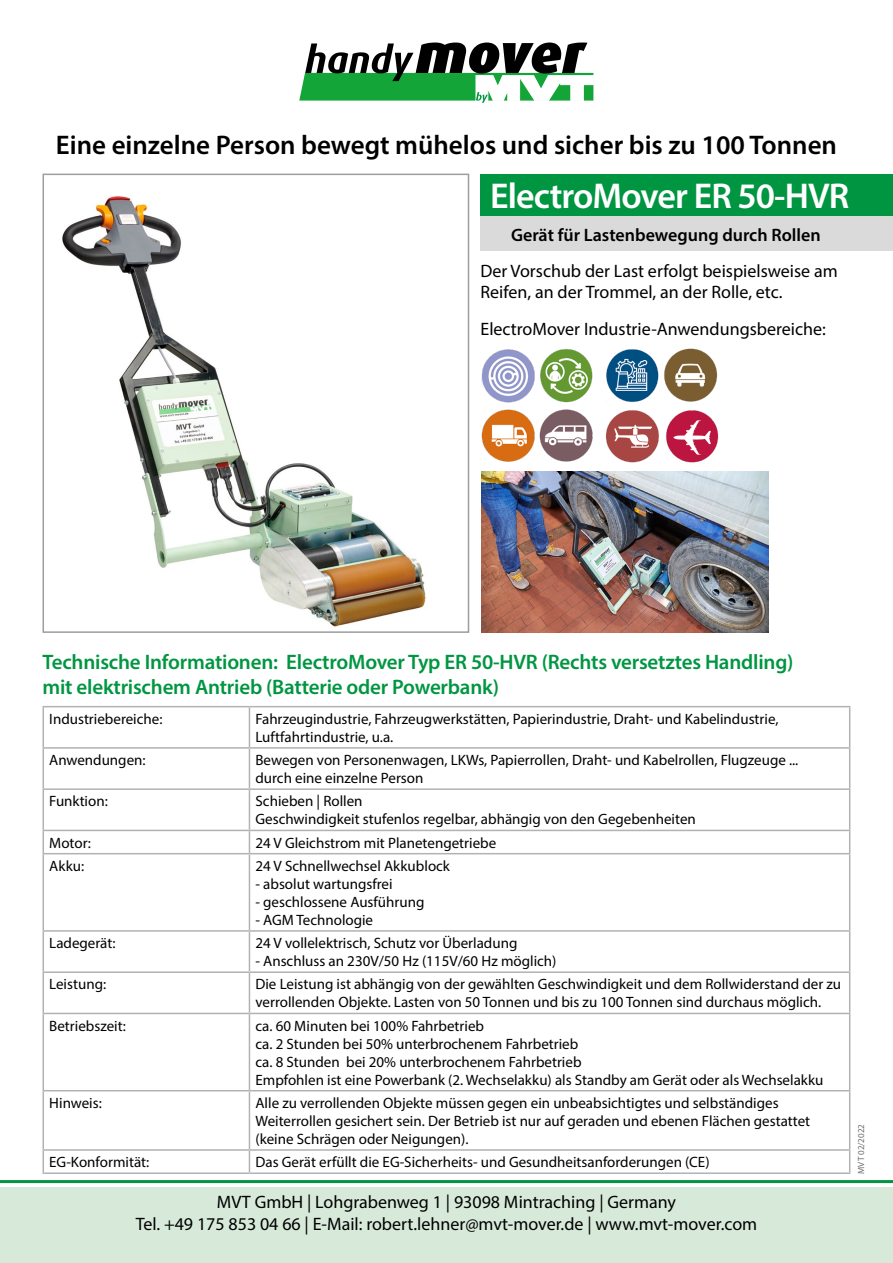
<style>
.page{position:relative;width:893px;height:1263px;background:#fff}
.page>*{position:absolute;margin:0;border:0;box-sizing:border-box;transform-origin:0 0}
.t1{font:600 36px "Myriad Pro";letter-spacing:-.025em;color:#fff}
.t2{font:600 27px "Myriad Pro";color:#000}
.t3{font:600 21px "Myriad Pro";letter-spacing:-.01em;color:#009641}
.t4{font:18px/21.6px "Myriad Pro";color:#000}
.t5{font:600 18px "Myriad Pro";color:#000}
.t6{font:15px/18px "Myriad Pro";color:#000}
.t7{font:9px "Myriad Pro";color:#706f6f}
</style>
<div class="page">
<svg style="left:299px;top:43px;width:295px;height:60px"></svg>
<img style="left:62px;top:196px;width:364px;height:431px">
<div style="left:43px;top:174px;width:426px;height:459px;border:2px solid #9d9d9c"></div>
<div style="left:480px;top:174px;width:413px;height:43px;background:#009641"></div>
<div style="left:480px;top:217px;width:413px;height:34px;background:#dadada"></div>
<img style="left:664px;top:348px;width:54px;height:54px">
<img style="left:481px;top:409px;width:54px;height:53px">
<img style="left:481px;top:349px;width:54px;height:54px">
<img style="left:666px;top:410px;width:53px;height:53px">
<img style="left:539px;top:409px;width:54px;height:53px">
<img style="left:605px;top:410px;width:54px;height:53px">
<img style="left:540px;top:349px;width:53px;height:54px">
<img style="left:606px;top:349px;width:53px;height:53px">
<div style="left:0;top:1187px;width:893px;height:76px;background:#d7ead9"></div>
<hr style="left:0;top:1180px;width:893px;height:3px;background:#009641">
<hr style="left:43px;top:706px;width:206px;height:1px;background:#b3b2b2">
<hr style="left:43px;top:707px;width:1px;height:40px;background:#b3b2b2">
<hr style="left:249px;top:706px;width:601px;height:1px;background:#b3b2b2">
<hr style="left:249px;top:707px;width:1px;height:40px;background:#b3b2b2">
<hr style="left:849px;top:707px;width:1px;height:40px;background:#b3b2b2">
<hr style="left:43px;top:747px;width:206px;height:2px;background:#b3b2b2">
<hr style="left:43px;top:749px;width:1px;height:39px;background:#b3b2b2">
<hr style="left:249px;top:747px;width:601px;height:2px;background:#b3b2b2">
<hr style="left:249px;top:749px;width:1px;height:39px;background:#b3b2b2">
<hr style="left:849px;top:749px;width:1px;height:39px;background:#b3b2b2">
<hr style="left:43px;top:788px;width:206px;height:2px;background:#b3b2b2">
<hr style="left:43px;top:790px;width:1px;height:40px;background:#b3b2b2">
<hr style="left:249px;top:788px;width:601px;height:2px;background:#b3b2b2">
<hr style="left:249px;top:790px;width:1px;height:40px;background:#b3b2b2">
<hr style="left:849px;top:790px;width:1px;height:40px;background:#b3b2b2">
<hr style="left:43px;top:830px;width:206px;height:1px;background:#b3b2b2">
<svg style="left:43px;top:831px;width:1px;height:22px"></svg>
<hr style="left:249px;top:830px;width:601px;height:1px;background:#b3b2b2">
<svg style="left:249px;top:831px;width:1px;height:22px"></svg>
<svg style="left:849px;top:831px;width:1px;height:22px"></svg>
<hr style="left:43px;top:853px;width:206px;height:1px;background:#b3b2b2">
<hr style="left:43px;top:854px;width:1px;height:76px;background:#b3b2b2">
<hr style="left:249px;top:853px;width:601px;height:1px;background:#b3b2b2">
<hr style="left:249px;top:854px;width:1px;height:76px;background:#b3b2b2">
<hr style="left:849px;top:854px;width:1px;height:76px;background:#b3b2b2">
<hr style="left:43px;top:930px;width:206px;height:2px;background:#b3b2b2">
<hr style="left:43px;top:932px;width:1px;height:39px;background:#b3b2b2">
<hr style="left:249px;top:930px;width:601px;height:2px;background:#b3b2b2">
<hr style="left:249px;top:932px;width:1px;height:39px;background:#b3b2b2">
<hr style="left:849px;top:932px;width:1px;height:39px;background:#b3b2b2">
<hr style="left:43px;top:971px;width:206px;height:2px;background:#b3b2b2">
<hr style="left:43px;top:973px;width:1px;height:40px;background:#b3b2b2">
<hr style="left:249px;top:971px;width:601px;height:2px;background:#b3b2b2">
<hr style="left:249px;top:973px;width:1px;height:40px;background:#b3b2b2">
<hr style="left:849px;top:973px;width:1px;height:40px;background:#b3b2b2">
<hr style="left:43px;top:1013px;width:206px;height:1px;background:#b3b2b2">
<hr style="left:43px;top:1014px;width:1px;height:76px;background:#b3b2b2">
<hr style="left:249px;top:1013px;width:601px;height:1px;background:#b3b2b2">
<hr style="left:249px;top:1014px;width:1px;height:76px;background:#b3b2b2">
<hr style="left:849px;top:1014px;width:1px;height:76px;background:#b3b2b2">
<hr style="left:43px;top:1090px;width:206px;height:1px;background:#b3b2b2">
<hr style="left:43px;top:1091px;width:1px;height:58px;background:#b3b2b2">
<hr style="left:249px;top:1090px;width:601px;height:1px;background:#b3b2b2">
<hr style="left:249px;top:1091px;width:1px;height:58px;background:#b3b2b2">
<hr style="left:849px;top:1091px;width:1px;height:58px;background:#b3b2b2">
<hr style="left:43px;top:1149px;width:206px;height:2px;background:#b3b2b2">
<svg style="left:43px;top:1151px;width:1px;height:21px"></svg>
<hr style="left:249px;top:1149px;width:601px;height:2px;background:#b3b2b2">
<svg style="left:249px;top:1151px;width:1px;height:21px"></svg>
<svg style="left:849px;top:1151px;width:1px;height:21px"></svg>
<hr style="left:43px;top:1172px;width:206px;height:2px;background:#b3b2b2">
<hr style="left:249px;top:1172px;width:601px;height:2px;background:#b3b2b2">
<img style="left:481px;top:471px;width:288px;height:161px">
<p class="t2" style="left:56px;top:128px;width:783px">Eine einzelne Person bewegt mühelos und sicher bis zu 100 Tonnen</p>
<p class="t1" style="left:490px;top:173px;width:360px">ElectroMover ER 50-HVR</p>
<p class="t5" style="left:511px;top:223px;width:311px">Gerät für Lastenbewegung durch Rollen</p>
<p class="t4" style="left:480px;top:260px;width:359px">Der Vorschub der Last erfolgt beispielsweise am<br>Reifen, an der Trommel, an der Rolle, etc.</p>
<p class="t4" style="left:480px;top:318px;width:347px">ElectroMover Industrie-Anwendungsbereiche:</p>
<p class="t3" style="left:43px;top:648px;width:752px">Technische Informationen: ElectroMover Typ ER 50-HVR (Rechts versetztes Handling)</p>
<p class="t3" style="left:43px;top:673px;width:458px">mit elektrischem Antrieb (Batterie oder Powerbank)</p>
<p class="t6" style="left:49px;top:710px;width:115px">Industriebereiche:</p>
<p class="t6" style="left:255px;top:710px;width:525px">Fahrzeugindustrie, Fahrzeugwerkstätten, Papierindustrie, Draht- und Kabelindustrie,</p>
<p class="t6" style="left:255px;top:728px;width:139px">Luftfahrtindustrie, u.a.</p>
<p class="t6" style="left:49px;top:751px;width:98px">Anwendungen:</p>
<p class="t6" style="left:255px;top:751px;width:544px">Bewegen von Personenwagen, LKWs, Papierrollen, Draht- und Kabelrollen, Flugzeuge ...</p>
<p class="t6" style="left:255px;top:769px;width:170px">durch eine einzelne Person</p>
<p class="t6" style="left:49px;top:792px;width:60px">Funktion:</p>
<p class="t6" style="left:255px;top:792px;width:109px">Schieben | Rollen</p>
<p class="t6" style="left:255px;top:810px;width:442px">Geschwindigkeit stufenlos regelbar, abhängig von den Gegebenheiten</p>
<p class="t6" style="left:49px;top:833px;width:43px">Motor:</p>
<p class="t6" style="left:255px;top:833px;width:242px">24 V Gleichstrom mit Planetengetriebe</p>
<p class="t6" style="left:49px;top:857px;width:36px">Akku:</p>
<p class="t6" style="left:255px;top:857px;width:196px">24 V Schnellwechsel Akkublock</p>
<p class="t6" style="left:255px;top:875px;width:139px">- absolut wartungsfrei</p>
<p class="t6" style="left:255px;top:893px;width:170px">- geschlossene Ausführung</p>
<p class="t6" style="left:255px;top:911px;width:119px">- AGM Technologie</p>
<p class="t6" style="left:49px;top:934px;width:68px">Ladegerät:</p>
<p class="t6" style="left:255px;top:934px;width:263px">24 V vollelektrisch, Schutz vor Überladung</p>
<p class="t6" style="left:255px;top:952px;width:303px">- Anschluss an 230V/50 Hz (115V/60 Hz möglich)</p>
<p class="t6" style="left:49px;top:975px;width:58px">Leistung:</p>
<p class="t6" style="left:255px;top:975px;width:587px">Die Leistung ist abhängig von der gewählten Geschwindigkeit und dem Rollwiderstand der zu verrollenden Objekte. Lasten von 50 Tonnen und bis zu 100 Tonnen sind durchaus möglich.</p>
<p class="t6" style="left:49px;top:1016px;width:78px">Betriebszeit:</p>
<p class="t6" style="left:255px;top:1016px;width:230px">ca. 60 Minuten bei 100% Fahrbetrieb</p>
<p class="t6" style="left:255px;top:1034px;width:324px">ca. 2 Stunden bei 50% unterbrochenem Fahrbetrieb</p>
<p class="t6" style="left:255px;top:1052px;width:328px">ca. 8 Stunden bei 20% unterbrochenem Fahrbetrieb</p>
<p class="t6" style="left:255px;top:1070px;width:570px">Empfohlen ist eine Powerbank (2. Wechselakku) als Standby am Gerät oder als Wechselakku</p>
<p class="t6" style="left:49px;top:1094px;width:54px">Hinweis:</p>
<p class="t6" style="left:255px;top:1094px;width:556px">Alle zu verrollenden Objekte müssen gegen ein unbeabsichtigtes und selbständiges<br>Weiterrollen gesichert sein. Der Betrieb ist nur auf geraden und ebenen Flächen gestattet (keine Schrägen oder Neigungen).</p>
<p class="t6" style="left:49px;top:1153px;width:101px">EG-Konformität:</p>
<p class="t6" style="left:255px;top:1153px;width:456px">Das Gerät erfüllt die EG-Sicherheits- und Gesundheitsanforderungen (CE)</p>
<p class="t4" style="left:217px;top:1191px;width:461px">MVT GmbH | Lohgrabenweg 1 | 93098 Mintraching | Germany</p>
<p class="t4" style="left:136px;top:1213px;width:623px">Tel. +49 175 853 04 66 | E-Mail: robert.lehner@mvt-mover.de | www.mvt-mover.com</p>
<p class="t7" style="left:856px;top:1174px;width:51px;rotate:-90deg">MVT 02/2022</p>
</div>
